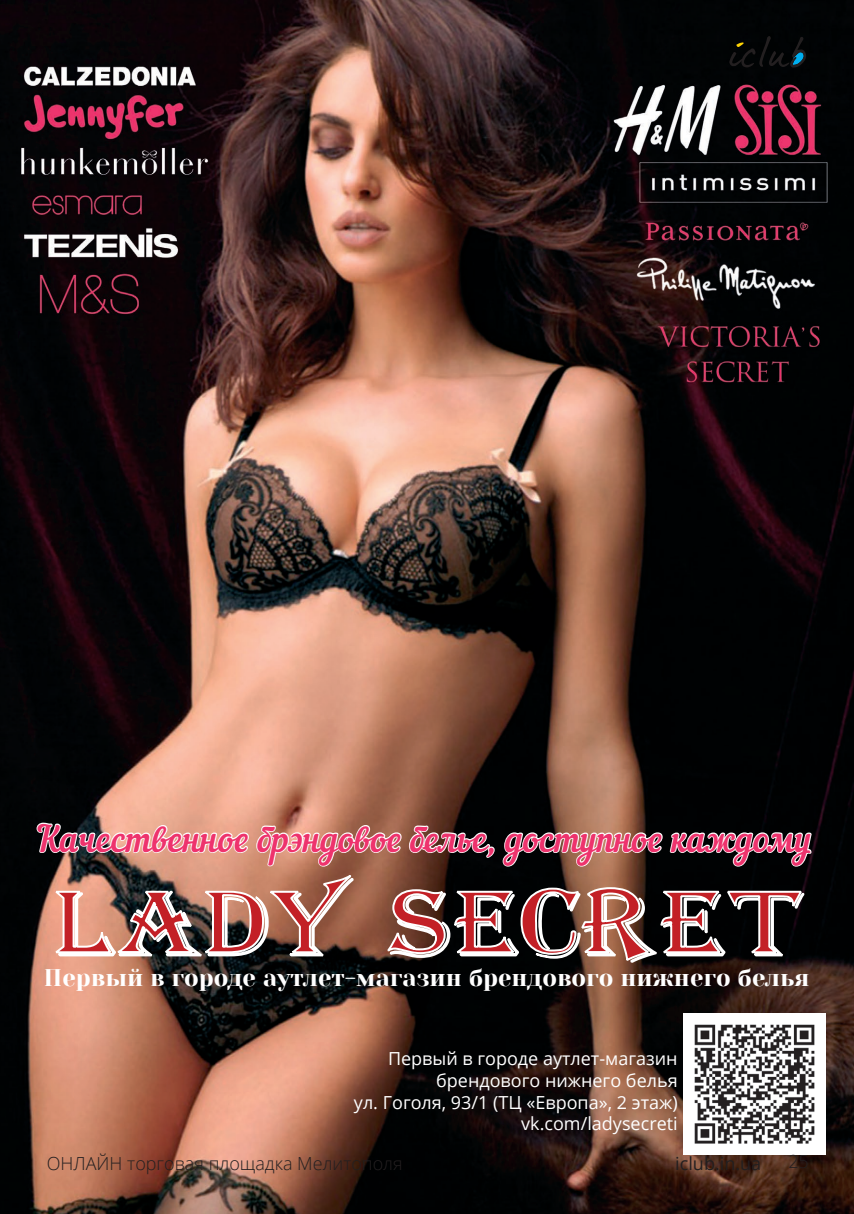
<style>
.page{position:relative;width:854px;height:1214px;background:#fff}
.page>*{position:absolute;margin:0;border:0;box-sizing:border-box;transform-origin:0 0}
.t1{font:36px "Nautilus Pompilius";color:#ee336d}
.t2{font:24px "Yeseva One";color:#fff}
.t3{font:18px/21.6px "Open Sans";color:#fff;text-align:right}
.t4{font:300 18px "Open Sans";color:#231f20}
.t5{font:18px "Open Sans";color:#231f20}
</style>
<div class="page">
<img style="left:0;top:0;width:853px;height:1213px">
<svg style="left:50px;top:873px;width:451px;height:91px;background:#96675e"></svg>
<img style="left:683px;top:1012px;width:142px;height:142px">
<svg style="left:36px;top:774px;width:366px;height:93px;background:#b88b7a"></svg>
<svg style="left:408px;top:824px;width:87px;height:35px"></svg>
<svg style="left:501px;top:824px;width:311px;height:187px;background:#523e3a"></svg>
<svg style="left:729px;top:36px;width:76px;height:32px;background:#090f11"></svg>
<h1 class="t1" style="left:36px;top:817px;width:777px">Качественное брэндовое белье, доступное каждому</h1>
<h2 class="t2" style="left:44px;top:963px;width:766px">Первый в городе аутлет-магазин брендового нижнего белья</h2>
<p class="t3" style="left:354px;top:1047px;width:325px">Первый в городе аутлет-магазин брендового нижнего белья<br>ул. Гоголя, 93/1 (ТЦ «Европа», 2 этаж) vk.com/ladysecreti</p>
<p class="t4" style="left:47px;top:1150px;width:357px">ОНЛАЙН торговая площадка Мелитополя</p>
<p class="t5" style="left:675px;top:1150px;width:88px">iclub.in.ua</p>
<p class="t4" style="left:788px;top:1149px;width:22px">25</p>
</div>
